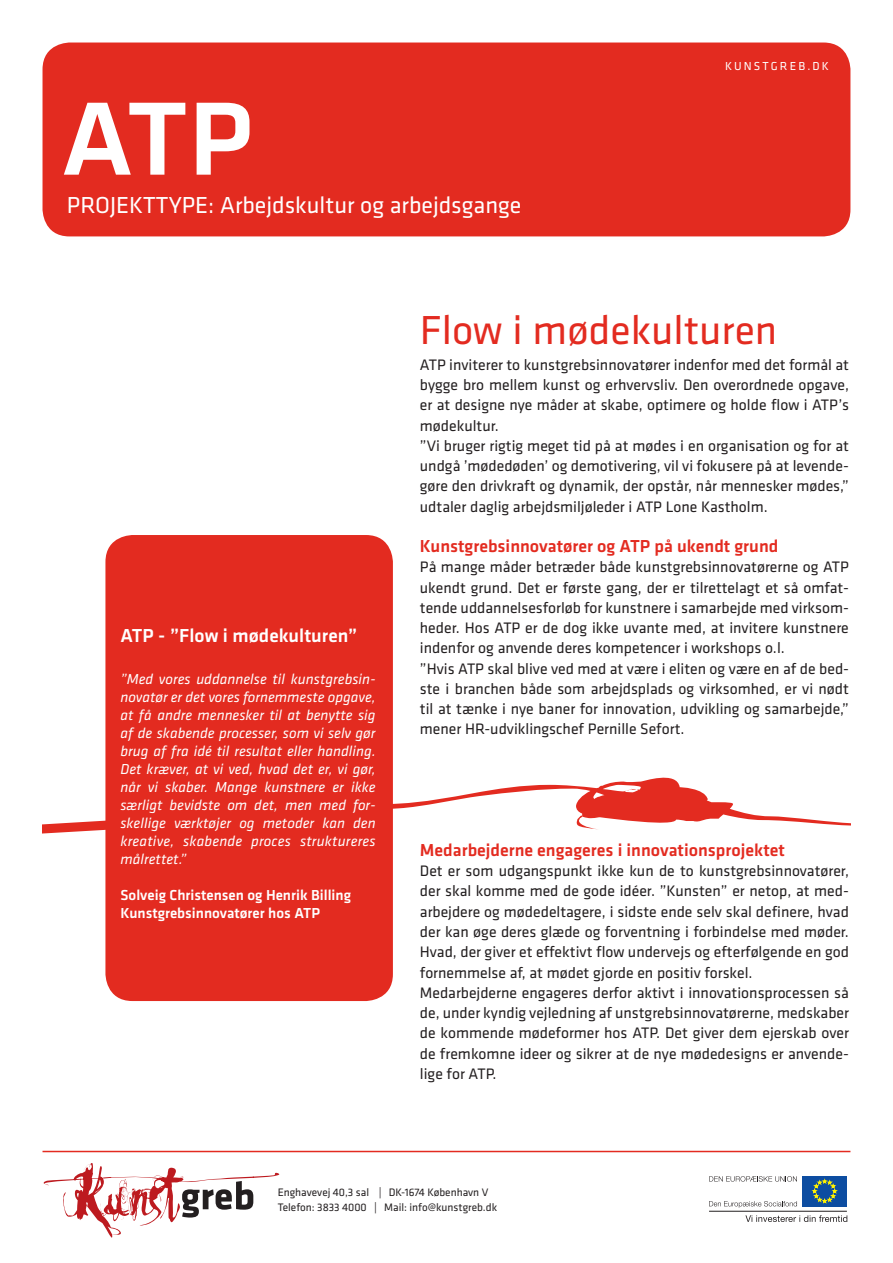
<style>
.page{position:relative;width:893px;height:1263px;background:#fff}
.page>*{position:absolute;margin:0;border:0;box-sizing:border-box;transform-origin:0 0}
.Normal{font:500 108px "Klavika";color:#fff;scale:1.04 1}
.Normal-2{font:42px "Klavika";color:#e32b20}
.Normal-3{font:24px "Klavika";color:#fff}
.Normal-4{font:500 19.5px "Klavika";color:#fff}
.Normal-5{font:500 18px "Klavika";color:#e32b20}
.Normal-6{font:15.75px/20.2px "Klavika";color:#231f20;text-align:justify}
.Normal-7{font:italic 15px/18px "Klavika";letter-spacing:.01em;color:#fff;text-align:justify}
.Normal-8{font:500 15px "Klavika";color:#fff}
.Normal-9{font:12px "Klavika";letter-spacing:.18em;color:#fff}
.t1{font:11.25px "Klavika";color:#231f20}
</style>
<div class="page">
<svg style="left:43px;top:777px;width:807px;height:57px"></svg>
<div style="left:43px;top:43px;width:807px;height:193px;background:#e32b20;border-radius:27px"></div>
<div style="left:105px;top:535px;width:288px;height:466px;background:#e32b20;border-radius:27px"></div>
<hr style="left:43px;top:1151px;width:807px;height:1px;background:#e32b20">
<svg style="left:44px;top:1163px;width:235px;height:74px"></svg>
<div style="left:802px;top:1176px;width:45px;height:30px;background:#0d4da1"></div>
<svg style="left:812px;top:1179px;width:25px;height:24px"></svg>
<svg style="left:745px;top:1215px;width:102px;height:7px"></svg>
<hr style="left:709px;top:1211px;width:138px;height:1px;background:#231f20">
<svg style="left:709px;top:1176px;width:88px;height:5px"></svg>
<svg style="left:709px;top:1201px;width:88px;height:7px"></svg>
<p class="Normal" style="left:61px;top:66px;width:186px">ATP</p>
<p class="Normal-3" style="left:67px;top:190px;width:456px">PROJEKTTYPE: Arbejdskultur og arbejdsgange</p>
<p class="Normal-9" style="left:725px;top:58px;width:96px">kunst gr Eb.dk</p>
<p class="Normal-4" style="left:120px;top:622px;width:238px">ATP - ”Flow i mødekulturen”</p>
<p class="Normal-7" style="left:120px;top:670px;width:257px">”Med vores uddannelse til kunstgrebsin&shy;novatør er det vores fornemmeste opgave, at få andre mennesker til at benytte sig af de skabende processer, som vi selv gør brug af fra idé til resultat eller handling.<br>Det kræver, at vi ved, hvad det er, vi gør, når vi skaber. Mange kunstnere er ikke særligt bevidste om det, men med for&shy;skellige værktøjer og metoder kan den kreative, skabende proces struktureres målrettet.”</p>
<p class="Normal-8" style="left:120px;top:885px;width:232px">Solveig Christensen og Henrik Billing</p>
<p class="Normal-8" style="left:120px;top:903px;width:201px">Kunstgrebsinnovatører hos ATP</p>
<p class="Normal-2" style="left:420px;top:302px;width:359px">Flow i mødekulturen</p>
<p class="Normal-6" style="left:420px;top:354px;width:431px">ATP inviterer to kunstgrebsinnovatører indenfor med det formål at bygge bro mellem kunst og erhvervsliv. Den overordnede opgave, er at designe nye måder at skabe, optimere og holde flow i ATP’s mødekultur.</p>
<p class="Normal-6" style="left:420px;top:435px;width:431px">”Vi bruger rigtig meget tid på at mødes i en organisation og for at undgå ’mødedøden’ og demotivering, vil vi fokusere på at levende&shy;gøre den drivkraft og dynamik, der opstår, når mennesker mødes,” udtaler daglig arbejdsmiljøleder i ATP Lone Kastholm.</p>
<p class="Normal-5" style="left:420px;top:534px;width:360px">Kunstgrebsinnovatører og ATP på ukendt grund</p>
<p class="Normal-6" style="left:420px;top:557px;width:431px">På mange måder betræder både kunstgrebsinnovatørerne og ATP ukendt grund. Det er første gang, der er tilrettelagt et så omfat&shy;tende uddannelsesforløb for kunstnere i samarbejde med virksom&shy;heder. Hos ATP er de dog ikke uvante med, at invitere kunstnere indenfor og anvende deres kompetencer i workshops o.l.</p>
<p class="Normal-6" style="left:420px;top:658px;width:431px">”Hvis ATP skal blive ved med at være i eliten og være en af de bed&shy;ste i branchen både som arbejdsplads og virksomhed, er vi nødt til at tænke i nye baner for innovation, udvikling og samarbejde,” mener HR-udviklingschef Pernille Sefort.</p>
<p class="Normal-5" style="left:420px;top:838px;width:366px">Medarbejderne engageres i innovationsprojektet</p>
<p class="Normal-6" style="left:420px;top:860px;width:431px">Det er som udgangspunkt ikke kun de to kunstgrebsinnovatører, der skal komme med de gode idéer. ”Kunsten” er netop, at med&shy;arbejdere og mødedeltagere, i sidste ende selv skal definere, hvad der kan øge deres glæde og forventning i forbindelse med møder.<br>Hvad, der giver et effektivt flow undervejs og efterfølgende en god fornemmelse af, at mødet gjorde en positiv forskel.</p>
<p class="Normal-6" style="left:420px;top:982px;width:431px">Medarbejderne engageres derfor aktivt i innovationsprocessen så de, under kyndig vejledning af unstgrebsinnovatørerne, medskaber de kommende mødeformer hos ATP. Det giver dem ejerskab over de fremkomne ideer og sikrer at de nye mødedesigns er anvende&shy;lige for ATP.</p>
<p class="t1" style="left:278px;top:1185px;width:212px">Enghavevej 40,3 sal | DK-1674 København V</p>
<p class="t1" style="left:278px;top:1199px;width:221px">Telefon: 3833 4000 | Mail: info@kunstgreb.dk</p>
</div>
